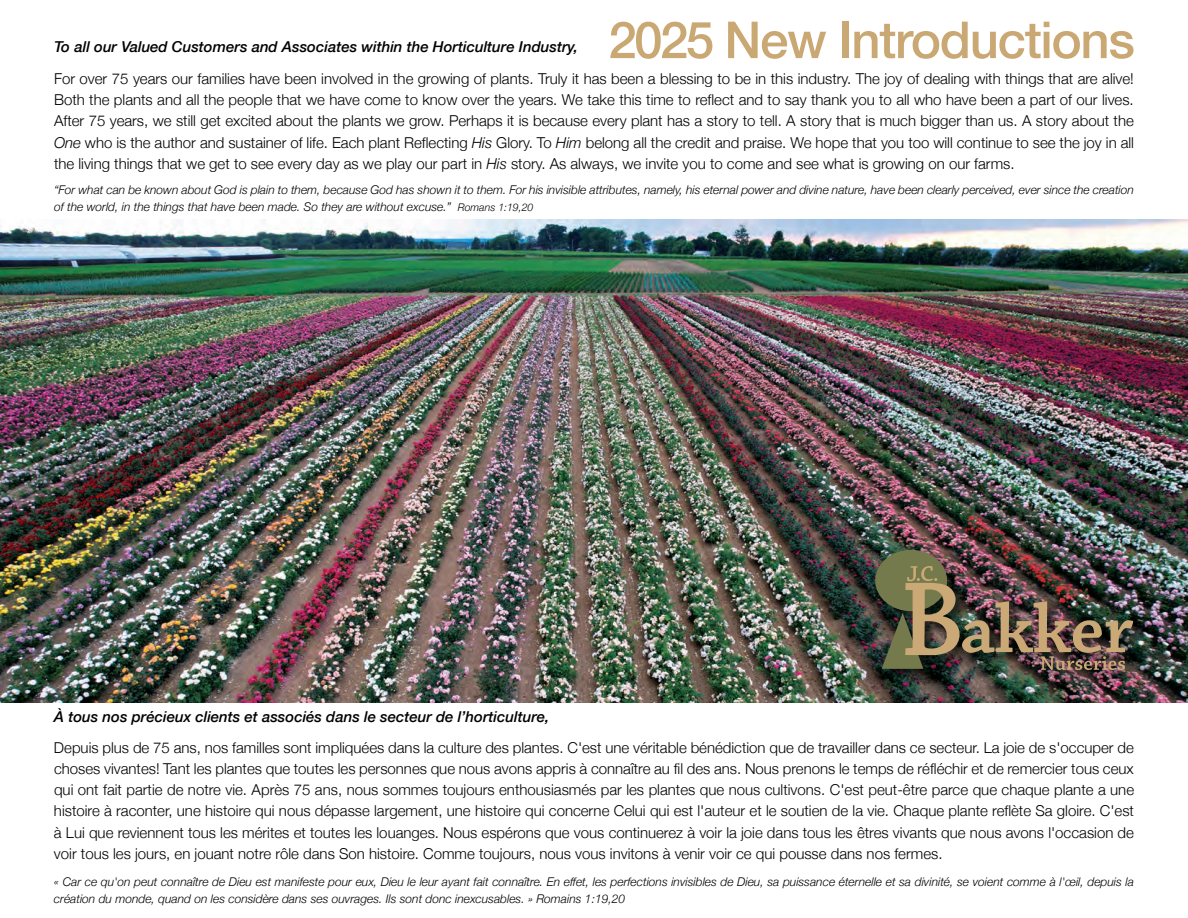
<style>
.page{position:relative;width:1188px;height:918px;background:#fff}
.page>*{position:absolute;margin:0;border:0;box-sizing:border-box;transform-origin:0 0}
.t1{font:500 51px "Helvetica Neue";letter-spacing:-.025em;color:#caa873}
.t2{font:300 15px/21.3px "Helvetica Neue";color:#000002;text-align:justify}
.t3{font:italic 500 15px "Helvetica Neue";color:#000002}
.t4{font:italic 300 12px/16.5px "Helvetica Neue";color:#000002}
.s1{font-style:italic}
.s2{font-size:10.5px}
</style>
<div class="page">
<img style="left:0;top:220px;width:1188px;height:482px">
<img style="left:852px;top:531px;width:308px;height:172px">
<div style="left:875px;top:550px;width:72px;height:61px;background:#757a4c;border-radius:50%"></div>
<img style="left:882px;top:566px;width:251px;height:104px">
<h1 class="t1" style="left:608px;top:8px;width:528px">2025 New Introductions</h1>
<p class="t2" style="left:54px;top:68px;width:1082px">For over 75 years our families have been involved in the growing of plants. Truly it has been a blessing to be in this industry. The joy of dealing with things that are alive!<br>Both the plants and all the people that we have come to know over the years. We take this time to reflect and to say thank you to all who have been a part of our lives.<br>After 75 years, we still get excited about the plants we grow. Perhaps it is because every plant has a story to tell. A story that is much bigger than us. A story about the <span class="s1">One</span> who is the author and sustainer of life. Each plant Reflecting <span class="s1">His</span> Glory. To <span class="s1">Him</span> belong all the credit and praise. We hope that you too will continue to see the joy in all the living things that we get to see every day as we play our part in <span class="s1">His</span> story. As always, we invite you to come and see what is growing on our farms.</p>
<p class="t4" style="left:54px;top:182px;width:1081px">“For what can be known about God is plain to them, because God has shown it to them. For his invisible attributes, namely, his eternal power and divine nature, have been clearly perceived, ever since the creation of the world, in the things that have been made. So they are without excuse.” <span class="s2">Romans 1:19,20</span></p>
<p class="t3" style="left:54px;top:38px;width:526px">To all our Valued Customers and Associates within the Horticulture Industry,</p>
<p class="t3" style="left:54px;top:708px;width:497px">À tous nos précieux clients et associés dans le secteur de l’horticulture,</p>
<p class="t2" style="left:54px;top:736px;width:1082px">Depuis plus de 75 ans, nos familles sont impliquées dans la culture des plantes. C'est une véritable bénédiction que de travailler dans ce secteur. La joie de s'occuper de choses vivantes! Tant les plantes que toutes les personnes que nous avons appris à connaître au fil des ans. Nous prenons le temps de réfléchir et de remercier tous ceux qui ont fait partie de notre vie. Après 75 ans, nous sommes toujours enthousiasmés par les plantes que nous cultivons. C'est peut-être parce que chaque plante a une histoire à raconter, une histoire qui nous dépasse largement, une histoire qui concerne Celui qui est l'auteur et le soutien de la vie. Chaque plante reflète Sa gloire. C'est à Lui que reviennent tous les mérites et toutes les louanges. Nous espérons que vous continuerez à voir la joie dans tous les êtres vivants que nous avons l'occasion de voir tous les jours, en jouant notre rôle dans Son histoire. Comme toujours, nous vous invitons à venir voir ce qui pousse dans nos fermes.</p>
<p class="t4" style="left:54px;top:873px;width:1082px">« Car ce qu'on peut connaître de Dieu est manifeste pour eux, Dieu le leur ayant fait connaître. En effet, les perfections invisibles de Dieu, sa puissance éternelle et sa divinité, se voient comme à l'œil, depuis la création du monde, quand on les considère dans ses ouvrages. Ils sont donc inexcusables. » Romains 1:19,20</p>
</div>
